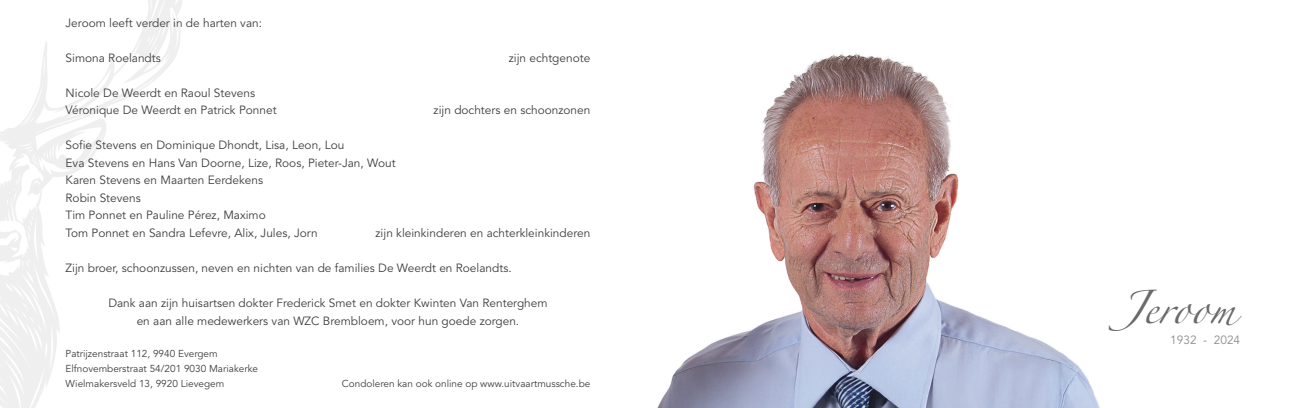
<style>
.page{position:relative;width:1312px;height:408px;background:#fff}
.page>*{position:absolute;margin:0;border:0;box-sizing:border-box;transform-origin:0 0}
.t1{font:30px "Zapfino";color:#69696c}
.t2{font:11.88px/17.5px "Avenir LT Std";color:#3e3e3f}
.t3{font:11.88px "Avenir LT Std";color:#8b8d90}
.t4{font:10px/15px "Avenir LT Std";color:#3e3e3f}
</style>
<div class="page">
<svg style="left:0;top:0;width:182px;height:407px"></svg>
<img style="left:658px;top:53px;width:442px;height:354px">
<p class="t2" style="left:66px;top:14px;width:198px">Jeroom leeft verder in de harten van:</p>
<p class="t2" style="left:66px;top:49px;width:97px">Simona Roelandts</p>
<p class="t2" style="left:508px;top:49px;width:83px">zijn echtgenote</p>
<p class="t2" style="left:66px;top:84px;width:212px">Nicole De Weerdt en Raoul Stevens<br>Véronique De Weerdt en Patrick Ponnet</p>
<p class="t2" style="left:433px;top:102px;width:158px">zijn dochters en schoonzonen</p>
<p class="t2" style="left:66px;top:137px;width:331px">Sofie Stevens en Dominique Dhondt, Lisa, Leon, Lou<br>Eva Stevens en Hans Van Doorne, Lize, Roos, Pieter-Jan, Wout Karen Stevens en Maarten Eerdekens<br>Robin Stevens<br>Tim Ponnet en Pauline Pérez, Maximo<br>Tom Ponnet en Sandra Lefevre, Alix, Jules, Jorn</p>
<p class="t2" style="left:375px;top:224px;width:216px">zijn kleinkinderen en achterkleinkinderen</p>
<p class="t2" style="left:66px;top:259px;width:447px">Zijn broer, schoonzussen, neven en nichten van de families De Weerdt en Roelandts.</p>
<p class="t2" style="left:108px;top:294px;width:440px;text-align:center">Dank aan zijn huisartsen dokter Frederick Smet en dokter Kwinten Van Renterghem en aan alle medewerkers van WZC Brembloem, voor hun goede zorgen.</p>
<p class="t4" style="left:66px;top:346px;width:194px">Patrijzenstraat 112, 9940 Evergem<br>Elfnovemberstraat 54/201 9030 Mariakerke<br>Wielmakersveld 13, 9920 Lievegem</p>
<p class="t4" style="left:342px;top:376px;width:250px">Condoleren kan ook online op www.uitvaartmussche.be</p>
<h1 class="t1" style="left:1118px;top:295px;width:119px">Jeroom</h1>
<p class="t3" style="left:1169px;top:332px;width:71px">1932 - 2024</p>
</div>
